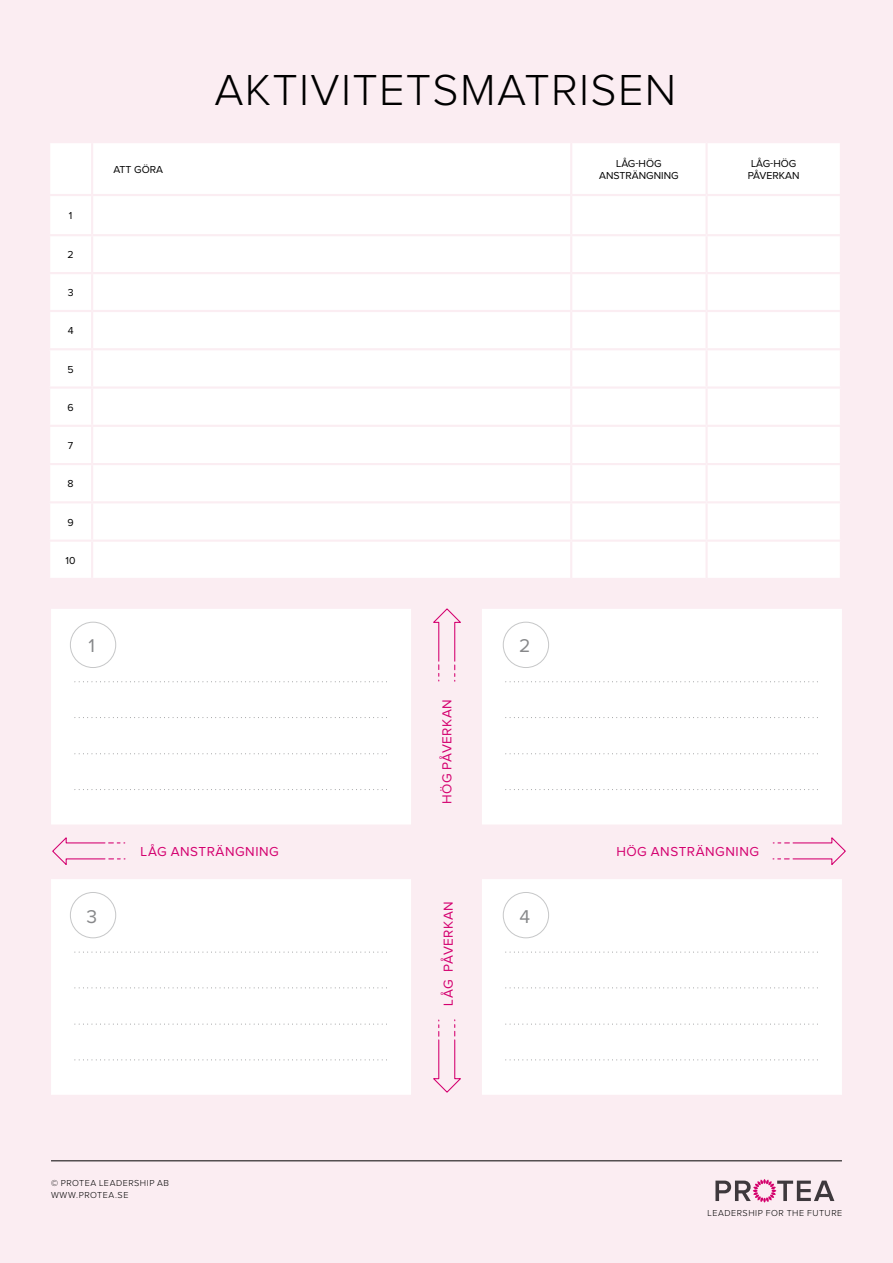
<style>
.page{position:relative;width:893px;height:1263px;background:#fbedf2}
.page>*{position:absolute;margin:0;border:0;box-sizing:border-box;transform-origin:0 0}
.t1{font:300 45px "Proxima Nova";letter-spacing:.03em;color:#000}
.t2{font:19.2px "Proxima Nova";color:#87888a}
.t3{font:13.5px "Proxima Nova";letter-spacing:.035em;color:#d4006f}
.t4{font:10.5px/12px "Proxima Nova";color:#000;text-align:center}
.t5{font:300 9px/12px "Proxima Nova";letter-spacing:.055em;color:#000}
</style>
<div class="page">
<svg style="left:715px;top:1179px;width:119px;height:23px"></svg>
<hr style="left:51px;top:1160px;width:791px;height:1px;background:#000">
<div style="left:62px;top:619px;width:338px;height:195px;background:#fff"></div>
<svg style="left:74px;top:681px;width:313px;height:1px"></svg>
<svg style="left:74px;top:753px;width:313px;height:1px"></svg>
<svg style="left:74px;top:717px;width:313px;height:1px"></svg>
<svg style="left:74px;top:789px;width:313px;height:1px"></svg>
<div style="left:51px;top:609px;width:360px;height:215px;border:21px solid #fff"></div>
<div style="left:62px;top:890px;width:338px;height:194px;background:#fff"></div>
<svg style="left:74px;top:952px;width:313px;height:1px"></svg>
<svg style="left:74px;top:1023px;width:313px;height:2px"></svg>
<svg style="left:74px;top:987px;width:313px;height:1px"></svg>
<svg style="left:74px;top:1059px;width:313px;height:1px"></svg>
<div style="left:51px;top:879px;width:360px;height:216px;border:21px solid #fff"></div>
<div style="left:493px;top:619px;width:338px;height:195px;background:#fff"></div>
<svg style="left:505px;top:681px;width:313px;height:1px"></svg>
<svg style="left:505px;top:753px;width:313px;height:1px"></svg>
<svg style="left:505px;top:717px;width:313px;height:1px"></svg>
<svg style="left:505px;top:789px;width:313px;height:1px"></svg>
<div style="left:482px;top:609px;width:360px;height:215px;border:21px solid #fff"></div>
<div style="left:493px;top:890px;width:338px;height:194px;background:#fff"></div>
<svg style="left:505px;top:952px;width:313px;height:1px"></svg>
<svg style="left:505px;top:1023px;width:313px;height:2px"></svg>
<svg style="left:505px;top:987px;width:313px;height:1px"></svg>
<svg style="left:505px;top:1059px;width:313px;height:1px"></svg>
<div style="left:482px;top:879px;width:360px;height:216px;border:21px solid #fff"></div>
<div style="left:50px;top:143px;width:790px;height:435px;background:#fff"></div>
<hr style="left:570px;top:143px;width:2px;height:51px;background:#fbedf2">
<hr style="left:705px;top:143px;width:3px;height:51px;background:#fbedf2">
<hr style="left:92px;top:194px;width:479px;height:2px;background:#fbedf2">
<hr style="left:571px;top:194px;width:136px;height:2px;background:#fbedf2">
<hr style="left:570px;top:196px;width:2px;height:38px;background:#fbedf2">
<hr style="left:707px;top:194px;width:135px;height:2px;background:#fbedf2">
<hr style="left:705px;top:196px;width:3px;height:38px;background:#fbedf2">
<hr style="left:48px;top:234px;width:44px;height:2px;background:#fbedf2">
<hr style="left:92px;top:234px;width:479px;height:2px;background:#fbedf2">
<hr style="left:571px;top:234px;width:136px;height:2px;background:#fbedf2">
<hr style="left:570px;top:236px;width:2px;height:36px;background:#fbedf2">
<hr style="left:707px;top:234px;width:135px;height:2px;background:#fbedf2">
<hr style="left:705px;top:236px;width:3px;height:36px;background:#fbedf2">
<hr style="left:48px;top:272px;width:44px;height:2px;background:#fbedf2">
<hr style="left:92px;top:272px;width:479px;height:2px;background:#fbedf2">
<hr style="left:571px;top:272px;width:136px;height:2px;background:#fbedf2">
<hr style="left:570px;top:274px;width:2px;height:36px;background:#fbedf2">
<hr style="left:707px;top:272px;width:135px;height:2px;background:#fbedf2">
<hr style="left:705px;top:274px;width:3px;height:36px;background:#fbedf2">
<hr style="left:48px;top:310px;width:44px;height:2px;background:#fbedf2">
<hr style="left:92px;top:310px;width:479px;height:2px;background:#fbedf2">
<hr style="left:571px;top:310px;width:136px;height:2px;background:#fbedf2">
<hr style="left:570px;top:312px;width:2px;height:36px;background:#fbedf2">
<hr style="left:707px;top:310px;width:135px;height:2px;background:#fbedf2">
<hr style="left:705px;top:312px;width:3px;height:36px;background:#fbedf2">
<hr style="left:48px;top:348px;width:44px;height:2px;background:#fbedf2">
<hr style="left:92px;top:348px;width:479px;height:2px;background:#fbedf2">
<hr style="left:571px;top:348px;width:136px;height:2px;background:#fbedf2">
<hr style="left:570px;top:350px;width:2px;height:36px;background:#fbedf2">
<hr style="left:707px;top:348px;width:135px;height:2px;background:#fbedf2">
<hr style="left:705px;top:350px;width:3px;height:36px;background:#fbedf2">
<hr style="left:48px;top:386px;width:44px;height:3px;background:#fbedf2">
<hr style="left:92px;top:386px;width:479px;height:3px;background:#fbedf2">
<hr style="left:571px;top:386px;width:136px;height:3px;background:#fbedf2">
<hr style="left:570px;top:389px;width:2px;height:36px;background:#fbedf2">
<hr style="left:707px;top:386px;width:135px;height:3px;background:#fbedf2">
<hr style="left:705px;top:389px;width:3px;height:36px;background:#fbedf2">
<hr style="left:48px;top:425px;width:44px;height:2px;background:#fbedf2">
<hr style="left:92px;top:425px;width:479px;height:2px;background:#fbedf2">
<hr style="left:571px;top:425px;width:136px;height:2px;background:#fbedf2">
<hr style="left:570px;top:427px;width:2px;height:36px;background:#fbedf2">
<hr style="left:707px;top:425px;width:135px;height:2px;background:#fbedf2">
<hr style="left:705px;top:427px;width:3px;height:36px;background:#fbedf2">
<hr style="left:48px;top:463px;width:44px;height:2px;background:#fbedf2">
<hr style="left:92px;top:463px;width:479px;height:2px;background:#fbedf2">
<hr style="left:571px;top:463px;width:136px;height:2px;background:#fbedf2">
<hr style="left:570px;top:465px;width:2px;height:36px;background:#fbedf2">
<hr style="left:707px;top:463px;width:135px;height:2px;background:#fbedf2">
<hr style="left:705px;top:465px;width:3px;height:36px;background:#fbedf2">
<hr style="left:48px;top:501px;width:44px;height:2px;background:#fbedf2">
<hr style="left:92px;top:501px;width:479px;height:2px;background:#fbedf2">
<hr style="left:571px;top:501px;width:136px;height:2px;background:#fbedf2">
<hr style="left:570px;top:503px;width:2px;height:37px;background:#fbedf2">
<hr style="left:707px;top:501px;width:135px;height:2px;background:#fbedf2">
<hr style="left:705px;top:503px;width:3px;height:37px;background:#fbedf2">
<hr style="left:48px;top:540px;width:44px;height:2px;background:#fbedf2">
<hr style="left:92px;top:540px;width:479px;height:2px;background:#fbedf2">
<hr style="left:571px;top:540px;width:136px;height:2px;background:#fbedf2">
<hr style="left:570px;top:542px;width:2px;height:36px;background:#fbedf2">
<hr style="left:707px;top:540px;width:135px;height:2px;background:#fbedf2">
<hr style="left:705px;top:542px;width:3px;height:36px;background:#fbedf2">
<hr style="left:91px;top:143px;width:2px;height:51px;background:#fbedf2">
<hr style="left:48px;top:194px;width:44px;height:2px;background:#fbedf2">
<hr style="left:91px;top:196px;width:2px;height:38px;background:#fbedf2">
<hr style="left:91px;top:236px;width:2px;height:36px;background:#fbedf2">
<hr style="left:91px;top:274px;width:2px;height:36px;background:#fbedf2">
<hr style="left:91px;top:312px;width:2px;height:36px;background:#fbedf2">
<hr style="left:91px;top:350px;width:2px;height:36px;background:#fbedf2">
<hr style="left:91px;top:389px;width:2px;height:36px;background:#fbedf2">
<hr style="left:91px;top:427px;width:2px;height:36px;background:#fbedf2">
<hr style="left:91px;top:465px;width:2px;height:36px;background:#fbedf2">
<hr style="left:91px;top:503px;width:2px;height:37px;background:#fbedf2">
<hr style="left:91px;top:542px;width:2px;height:36px;background:#fbedf2">
<div style="left:70px;top:622px;width:46px;height:45px;background:#fff;border-radius:50%"></div>
<div style="left:70px;top:622px;width:46px;height:46px;border:1px solid #c6c7c8;border-radius:50%"></div>
<div style="left:70px;top:892px;width:46px;height:46px;background:#fff;border-radius:50%"></div>
<div style="left:70px;top:892px;width:46px;height:46px;border:1px solid #c6c7c8;border-radius:50%"></div>
<div style="left:503px;top:622px;width:46px;height:45px;background:#fff;border-radius:50%"></div>
<div style="left:503px;top:622px;width:46px;height:46px;border:1px solid #c6c7c8;border-radius:50%"></div>
<div style="left:503px;top:892px;width:46px;height:46px;background:#fff;border-radius:50%"></div>
<div style="left:503px;top:892px;width:46px;height:46px;border:1px solid #c6c7c8;border-radius:50%"></div>
<svg style="left:52px;top:837px;width:74px;height:28px"></svg>
<svg style="left:772px;top:837px;width:74px;height:28px"></svg>
<svg style="left:433px;top:608px;width:28px;height:74px"></svg>
<svg style="left:433px;top:1019px;width:28px;height:74px"></svg>
<h1 class="t1" style="left:214px;top:69px;width:463px">AKTIVITETSMATRISEN</h1>
<p class="t4" style="left:69px;top:210px;width:5px">1</p>
<p class="t4" style="left:68px;top:249px;width:8px">2</p>
<p class="t4" style="left:68px;top:287px;width:7px">3</p>
<p class="t4" style="left:68px;top:325px;width:7px">4</p>
<p class="t4" style="left:68px;top:363px;width:8px">5</p>
<p class="t4" style="left:68px;top:402px;width:8px">6</p>
<p class="t4" style="left:68px;top:440px;width:7px">7</p>
<p class="t4" style="left:68px;top:478px;width:8px">8</p>
<p class="t4" style="left:68px;top:517px;width:8px">9</p>
<p class="t4" style="left:66px;top:555px;width:11px">10</p>
<p class="t4" style="left:113px;top:164px;width:51px">ATT GÖRA</p>
<p class="t4" style="left:599px;top:158px;width:81px">LÅG-HÖG<br>ANSTRÄNGNING</p>
<p class="t4" style="left:748px;top:158px;width:53px;text-align:left">LÅG-HÖG<br>PÅVERKAN</p>
<h2 class="t2" style="left:89px;top:637px;width:8px">1</h2>
<h2 class="t2" style="left:86px;top:907px;width:12px">3</h2>
<h3 class="t3" style="left:141px;top:845px;width:140px">LÅG ANSTRÄNGNING</h3>
<h3 class="t3" style="left:441px;top:804px;width:107px;rotate:-90deg">H ÖG PÅVERKAN</h3>
<h3 class="t3" style="left:442px;top:1005px;width:106px;rotate:-90deg">LÅG PÅVERKAN</h3>
<h2 class="t2" style="left:519px;top:637px;width:13px">2</h2>
<h2 class="t2" style="left:519px;top:907px;width:12px">4</h2>
<h3 class="t3" style="left:616px;top:845px;width:144px">HÖG ANSTRÄNGNING</h3>
<p class="t5" style="left:51px;top:1177px;width:120px">© PROTEA LEADERSHIP AB<br>WWW.PROTEA.SE</p>
<p class="t5" style="left:708px;top:1208px;width:7px">LEADERSHI</p>
<p class="t5" style="left:758px;top:1208px;width:36px">P FOR THE</p>
<p class="t5" style="left:807px;top:1208px;width:31px">FUTURE</p>
</div>
